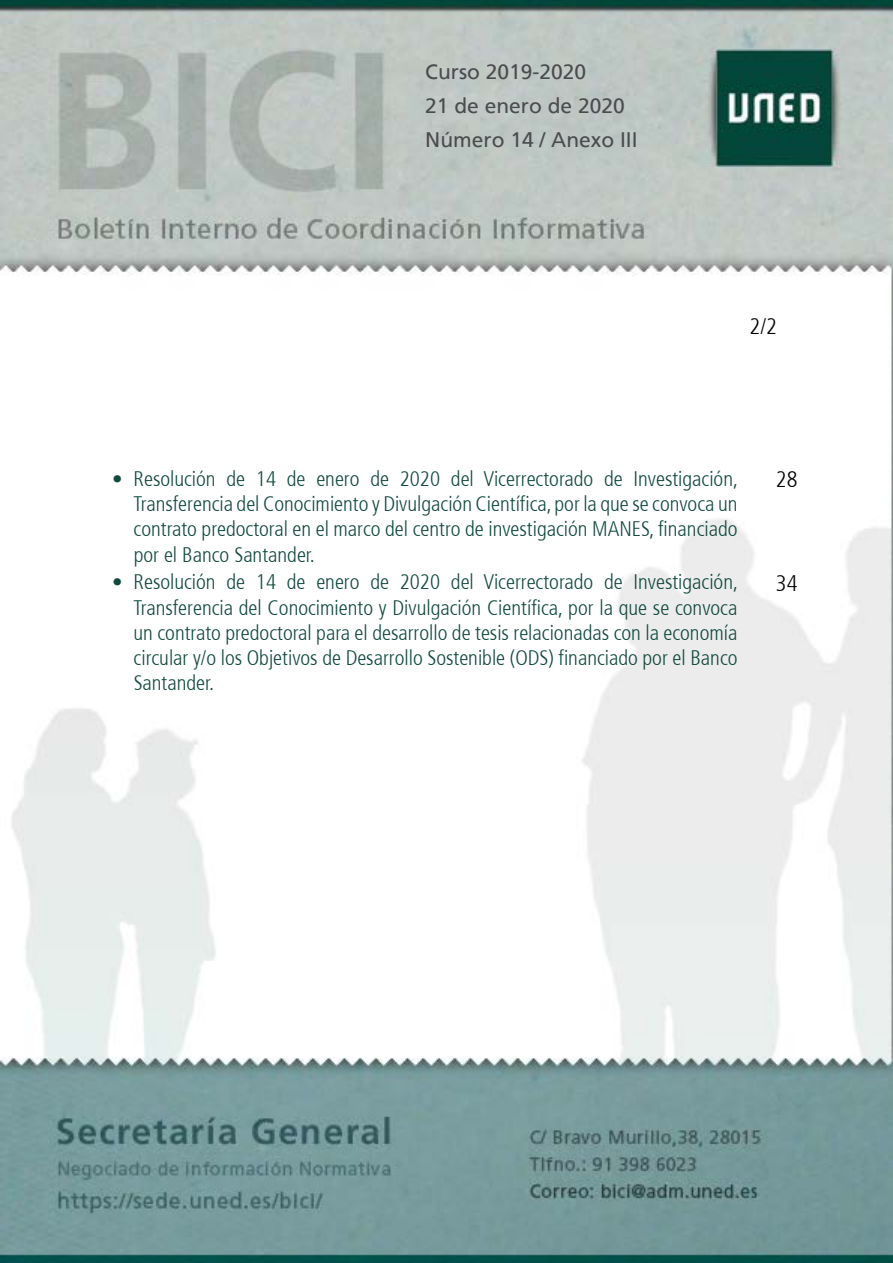
<style>
.page{position:relative;width:893px;height:1263px;background:#fff}
.page>*{position:absolute;margin:0;border:0;box-sizing:border-box;transform-origin:0 0}
.t1{font:300 condensed 22.5px "Frutiger 47";color:#000}
.t2{font:300 condensed 21px/25.2px "Frutiger 47";color:#10493d;text-align:justify}
.t3{font:21px/33.8px "Frutiger";color:#4b4c4f}
</style>
<div class="page">
<img style="left:0;top:0;width:892px;height:1263px">
<p class="t3" style="left:425px;top:55px;width:214px">Curso 2019-2020<br>21 de enero de 2020<br>Número 14 / Anexo III</p>
<p class="t2" style="left:134px;top:466px;width:606px;text-indent:-21px">• Resolución de 14 de enero de 2020 del Vicerrectorado de Investigación, Transferencia del Conocimiento y Divulgación Científica, por la que se convoca un contrato predoctoral en el marco del centro de investigación MANES, financiado por el Banco Santander.</p>
<p class="t1" style="left:776px;top:467px;width:23px">28</p>
<p class="t2" style="left:134px;top:570px;width:606px;text-indent:-21px">• Resolución de 14 de enero de 2020 del Vicerrectorado de Investigación, Transferencia del Conocimiento y Divulgación Científica, por la que se convoca un contrato predoctoral para el desarrollo de tesis relacionadas con la economía circular y/o los Objetivos de Desarrollo Sostenible (ODS) financiado por el Banco Santander.</p>
<p class="t1" style="left:776px;top:570px;width:23px">34</p>
</div>
